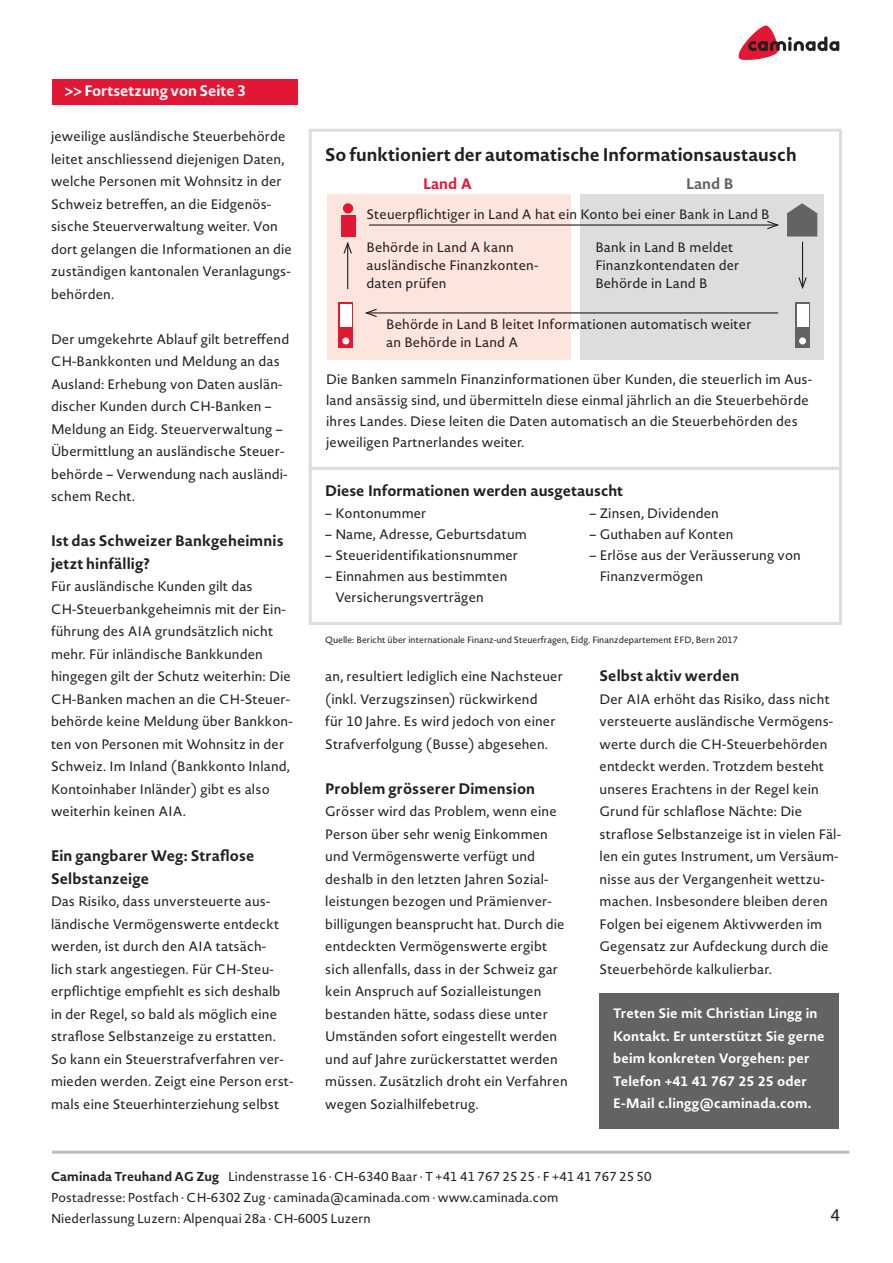
<style>
.page{position:relative;width:893px;height:1263px;background:#fff}
.page>*{position:absolute;margin:0;border:0;box-sizing:border-box;transform-origin:0 0}
.t1{font:700 18px "Novel Sans Pro";color:#231f20}
.t2{font:16.5px "Novel Sans Pro";color:#231f20}
.t3{font:700 15px/22.5px "Novel Sans Pro";letter-spacing:.01em;color:#231f20}
.t4{font:700 15px "Novel Sans Pro";color:#fff}
.t5{font:700 15px "Novel Sans Pro";color:#e21735}
.t6{font:700 15px "Novel Sans Pro";color:#636366}
.t7{font:13.5px/22.5px "Novel Sans Pro";letter-spacing:.01em;color:#231f20}
.t8{font:700 13.5px/22.5px "Novel Sans Pro";letter-spacing:.01em;color:#fff}
.t9{font:12.75px/21px "Novel Sans Pro";letter-spacing:.01em;color:#231f20}
.t10{font:9px "Novel Sans Pro";color:#231f20}
.s1{font-weight:700}
</style>
<div class="page">
<svg style="left:739px;top:26px;width:100px;height:34px"></svg>
<div style="left:53px;top:79px;width:245px;height:25px;background:#e21735"></div>
<hr style="left:52px;top:1151px;width:797px;height:3px;background:#bcbdc0">
<div style="left:309px;top:129px;width:533px;height:341px;border:3px solid #dcdddf"></div>
<div style="left:309px;top:467px;width:533px;height:158px;border:3px solid #dcdddf"></div>
<div style="left:327px;top:194px;width:244px;height:166px;background:#fce5dd"></div>
<div style="left:580px;top:194px;width:243px;height:166px;background:#dcdddf"></div>
<div style="left:343px;top:203px;width:10px;height:10px;background:#e21735;border-radius:50%"></div>
<div style="left:341px;top:216px;width:14px;height:21px;background:#e21735"></div>
<svg style="left:787px;top:203px;width:30px;height:34px"></svg>
<hr style="left:369px;top:224px;width:408px;height:2px;background:#231f20">
<svg style="left:766px;top:221px;width:13px;height:9px"></svg>
<hr style="left:366px;top:312px;width:412px;height:1px;background:#231f20">
<svg style="left:365px;top:308px;width:13px;height:9px"></svg>
<hr style="left:802px;top:242px;width:1px;height:45px;background:#231f20">
<svg style="left:798px;top:276px;width:9px;height:13px"></svg>
<hr style="left:347px;top:243px;width:1px;height:46px;background:#231f20">
<svg style="left:343px;top:242px;width:9px;height:13px"></svg>
<div style="left:795px;top:302px;width:15px;height:46px;background:#636366"></div>
<div style="left:799px;top:337px;width:7px;height:7px;background:#fff;border-radius:50%"></div>
<div style="left:797px;top:304px;width:11px;height:23px;background:#fff"></div>
<div style="left:338px;top:302px;width:15px;height:46px;background:#e21735"></div>
<div style="left:342px;top:337px;width:7px;height:7px;background:#fff;border-radius:50%"></div>
<div style="left:340px;top:304px;width:12px;height:23px;background:#fff"></div>
<div style="left:600px;top:993px;width:239px;height:135px;background:#636366"></div>
<p class="t4" style="left:65px;top:80px;width:183px">&gt;&gt; Fortsetzung von Seite 3</p>
<p class="t7" style="left:51px;top:125px;width:242px">jeweilige ausländische Steuerbehörde leitet anschliessend diejenigen Daten, welche Personen mit Wohnsitz in der Schweiz betreffen, an die Eidgenös&shy;sische Steuerverwaltung weiter. Von dort gelangen die Informationen an die zuständigen kantonalen Veranlagungs&shy;behörden.</p>
<p class="t7" style="left:51px;top:327px;width:240px">Der umgekehrte Ablauf gilt betreffend CH-Bankkonten und Meldung an das Ausland: Erhebung von Daten auslän&shy;discher Kunden durch CH-Banken – Meldung an Eidg. Steuerverwaltung – Übermittlung an ausländische Steuer&shy;behörde – Verwendung nach ausländi&shy;schem Recht.</p>
<p class="t3" style="left:51px;top:529px;width:234px">Ist das Schweizer Bankgeheimnis jetzt hinfällig?</p>
<p class="t7" style="left:51px;top:575px;width:243px">Für ausländische Kunden gilt das CH-Steuerbankgeheimnis mit der Ein&shy;führung des AIA grundsätzlich nicht mehr. Für inländische Bankkunden hingegen gilt der Schutz weiterhin: Die CH-Banken machen an die CH-Steuer&shy;behörde keine Meldung über Bankkon&shy;ten von Personen mit Wohnsitz in der Schweiz. Im Inland (Bankkonto Inland, Kontoinhaber Inländer) gibt es also weiterhin keinen AIA.</p>
<p class="t3" style="left:51px;top:844px;width:205px">Ein gangbarer Weg: Straflose<br>Selbstanzeige</p>
<p class="t7" style="left:51px;top:890px;width:244px">Das Risiko, dass unversteuerte aus&shy;ländische Vermögenswerte entdeckt werden, ist durch den AIA tatsäch-<br>lich stark angestiegen. Für CH-Steu&shy;erpflichtige empfiehlt es sich deshalb in der Regel, so bald als möglich eine straflose Selbstanzeige zu erstatten.<br>So kann ein Steuerstrafverfahren ver&shy;mieden werden. Zeigt eine Person erst&shy;mals eine Steuerhinterziehung selbst</p>
<h1 class="t1" style="left:325px;top:142px;width:473px">So funktioniert der automatische Informationsaustausch</h1>
<p class="t5" style="left:423px;top:172px;width:51px">Land A</p>
<p class="t6" style="left:686px;top:172px;width:49px">Land B</p>
<p class="t7" style="left:367px;top:202px;width:405px">Steuerpflichtiger in Land A hat ein Konto bei einer Bank in Land B</p>
<p class="t7" style="left:595px;top:238px;width:146px;line-height:18px">Bank in Land B meldet<br>Finanzkontendaten der<br>Behörde in Land B</p>
<p class="t7" style="left:367px;top:238px;width:173px;line-height:18px">Behörde in Land A kann ausländische Finanzkonten&shy;daten prüfen</p>
<p class="t7" style="left:386px;top:315px;width:367px;line-height:18px">Behörde in Land B leitet Informationen automatisch weiter an Behörde in Land A</p>
<p class="t7" style="left:326px;top:368px;width:487px;line-height:21px">Die Banken sammeln Finanzinformationen über Kunden, die steuerlich im Aus&shy;land ansässig sind, und übermitteln diese einmal jährlich an die Steuerbehörde ihres Landes. Diese leiten die Daten automatisch an die Steuerbehörden des jeweiligen Partnerlandes weiter.</p>
<p class="t3" style="left:325px;top:479px;width:299px">Diese Informationen werden ausgetauscht</p>
<p class="t7" style="left:325px;top:502px;width:103px">– Kontonummer</p>
<p class="t7" style="left:325px;top:523px;width:203px">– Name, Adresse, Geburtsdatum</p>
<p class="t7" style="left:325px;top:544px;width:194px">– Steueridentifikationsnummer</p>
<p class="t7" style="left:335px;top:566px;width:174px;line-height:21px;text-indent:-10px">– Einnahmen aus bestimmten<br>Versicherungsverträgen</p>
<p class="t7" style="left:590px;top:502px;width:131px">– Zinsen, Dividenden</p>
<p class="t7" style="left:590px;top:523px;width:145px">– Guthaben auf Konten</p>
<p class="t7" style="left:600px;top:545px;width:203px;line-height:21px;text-indent:-10px">– Erlöse aus der Veräusserung von<br>Finanzvermögen</p>
<p class="t10" style="left:325px;top:633px;width:414px">Quelle: Bericht über internationale Finanz-und Steuerfragen, Eidg. Finanzdepartement EFD, Bern 2017</p>
<p class="t7" style="left:325px;top:665px;width:239px">an, resultiert lediglich eine Nachsteuer (inkl. Verzugszinsen) rückwirkend<br>für 10 Jahre. Es wird jedoch von einer Strafverfolgung (Busse) abgesehen.</p>
<p class="t3" style="left:325px;top:777px;width:211px">Problem grösserer Dimension</p>
<p class="t7" style="left:325px;top:800px;width:244px">Grösser wird das Problem, wenn eine Person über sehr wenig Einkommen und Vermögenswerte verfügt und deshalb in den letzten Jahren Sozial&shy;leistungen bezogen und Prämienver&shy;billigungen beansprucht hat. Durch die entdeckten Vermögenswerte ergibt sich allenfalls, dass in der Schweiz gar kein Anspruch auf Sozialleistungen bestanden hätte, sodass diese unter Umständen sofort eingestellt werden und auf Jahre zurückerstattet werden müssen. Zusätzlich droht ein Verfahren wegen Sozialhilfebetrug.</p>
<p class="t3" style="left:600px;top:664px;width:141px">Selbst aktiv werden</p>
<p class="t7" style="left:600px;top:687px;width:243px">Der AIA erhöht das Risiko, dass nicht versteuerte ausländische Vermögens&shy;werte durch die CH-Steuerbehörden entdeckt werden. Trotzdem besteht unseres Erachtens in der Regel kein Grund für schlaflose Nächte: Die straflose Selbstanzeige ist in vielen Fäl&shy;len ein gutes Instrument, um Versäum&shy;nisse aus der Vergangenheit wettzu&shy;machen. Insbesondere bleiben deren Folgen bei eigenem Aktivwerden im Gegensatz zur Aufdeckung durch die Steuerbehörde kalkulierbar.</p>
<p class="t8" style="left:613px;top:1002px;width:213px">Treten Sie mit Christian Lingg in<br>Kontakt. Er unterstützt Sie gerne beim konkreten Vorgehen: per<br>Telefon +41 41 767 25 25 oder<br>E-Mail c.lingg@caminada.com.</p>
<p class="t9" style="left:51px;top:1166px;width:602px"><span class="s1">Caminada Treuhand AG Zug</span> Lindenstrasse 16 · CH-6340 Baar · T +41 41 767 25 25 · F +41 41 767 25 50<br>Postadresse: Postfach · CH-6302 Zug · caminada@caminada.com · www.caminada.com<br>Niederlassung Luzern: Alpenquai 28a · CH-6005 Luzern</p>
<p class="t2" style="left:831px;top:1203px;width:11px">4</p>
</div>
